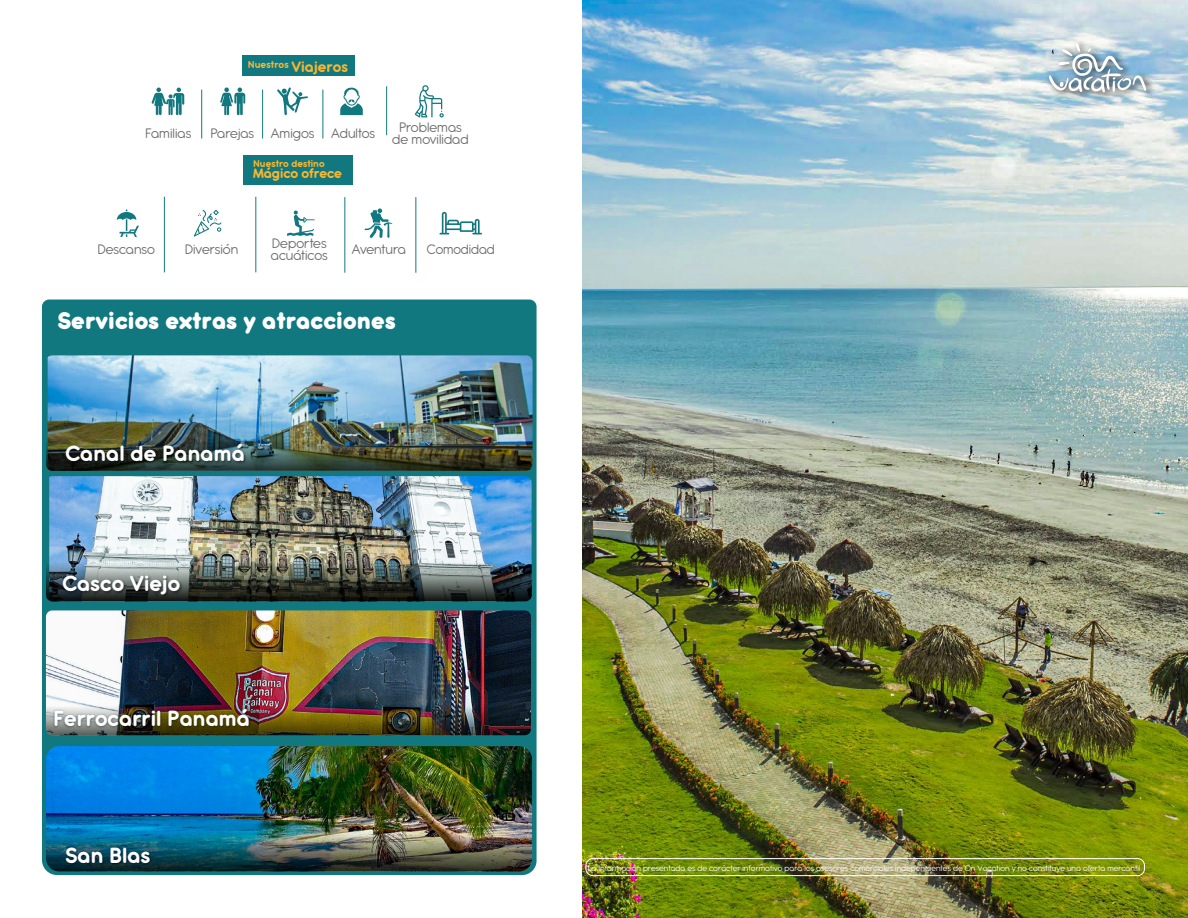
<style>
.page{position:relative;width:1188px;height:918px;background:#fff}
.page>*{position:absolute;margin:0;border:0;box-sizing:border-box;transform-origin:0 0}
.t1{font:800 26.25px "Antipasto Pro";letter-spacing:.005em;color:#fff}
.t2{font:700 24px "Antipasto Pro";letter-spacing:.005em;color:#fff}
.t3{font:15px/12.3px "Antipasto Pro";color:#6f6e6e}
.t4{font:700 15px "Antipasto Pro";letter-spacing:-.005em;color:#f8b630}
.t5{font:700 10.95px "Antipasto Pro";letter-spacing:.005em;color:#f8b630}
.t6{font:700 10.8px "Antipasto Pro";letter-spacing:.005em;color:#f8b630}
.t7{font:9px "Antipasto Pro";color:#fff}
.s1{font-size:16.5px}
</style>
<div class="page">
<img style="left:583px;top:0;width:605px;height:918px">
<img style="left:1043px;top:35px;width:115px;height:68px">
<svg style="left:1049px;top:43px;width:97px;height:50px"></svg>
<div style="left:42px;top:300px;width:495px;height:575px;background:#127880"></div>
<div style="left:47px;top:334px;width:487px;height:537px;background:#127880"></div>
<img style="left:46px;top:610px;width:485px;height:96px">
<img style="left:46px;top:706px;width:485px;height:29px">
<img style="left:49px;top:476px;width:483px;height:86px">
<img style="left:46px;top:562px;width:486px;height:39px">
<div style="left:242px;top:55px;width:113px;height:21px;background:#127880"></div>
<div style="left:243px;top:155px;width:109px;height:30px;background:#127880"></div>
<div style="left:586px;top:858px;width:559px;height:18px;border:1px solid #fff;border-radius:7px"></div>
<svg style="left:220px;top:88px;width:25px;height:27px"></svg>
<svg style="left:151px;top:88px;width:33px;height:27px"></svg>
<svg style="left:277px;top:87px;width:31px;height:28px"></svg>
<svg style="left:340px;top:87px;width:23px;height:28px"></svg>
<svg style="left:117px;top:209px;width:22px;height:28px"></svg>
<svg style="left:365px;top:208px;width:27px;height:30px"></svg>
<svg style="left:194px;top:210px;width:27px;height:27px"></svg>
<svg style="left:287px;top:210px;width:28px;height:26px"></svg>
<img style="left:50px;top:703px;width:204px;height:36px">
<img style="left:59px;top:569px;width:126px;height:36px">
<svg style="left:439px;top:212px;width:43px;height:22px"></svg>
<svg style="left:415px;top:85px;width:29px;height:32px"></svg>
<img style="left:46px;top:746px;width:486px;height:87px">
<img style="left:46px;top:833px;width:486px;height:38px">
<img style="left:62px;top:841px;width:93px;height:35px">
<img style="left:48px;top:355px;width:485px;height:85px">
<img style="left:46px;top:440px;width:487px;height:31px">
<img style="left:62px;top:439px;width:187px;height:35px">
<p class="t5" style="left:248px;top:58px;width:102px">Nuestros <span class="s1">Viajeros</span></p>
<h3 class="t3" style="left:145px;top:127px;width:48px">Familias</h3>
<h3 class="t3" style="left:210px;top:127px;width:166px">Parejas Amigos Adultos</h3>
<p class="t6" style="left:253px;top:157px;width:73px">Nuestro destino</p>
<h3 class="t4" style="left:253px;top:164px;width:90px">Mágico ofrece</h3>
<h3 class="t3" style="left:392px;top:121px;width:78px;text-align:center">Problemas de movilidad</h3>
<h3 class="t3" style="left:271px;top:238px;width:58px">Deportes acuáticos</h3>
<h3 class="t3" style="left:97px;top:244px;width:59px">Descanso</h3>
<h3 class="t3" style="left:185px;top:244px;width:55px">Diversión</h3>
<h3 class="t3" style="left:352px;top:244px;width:56px">Aventura</h3>
<h1 class="t1" style="left:58px;top:304px;width:340px">Servicios extras y atracciones</h1>
<h3 class="t3" style="left:427px;top:244px;width:69px">Comodidad</h3>
<h2 class="t2" style="left:65px;top:439px;width:181px">Canal de Panamá</h2>
<h2 class="t2" style="left:62px;top:569px;width:119px">Casco Viejo</h2>
<h2 class="t2" style="left:53px;top:703px;width:198px">Ferrocarril Panamá</h2>
<h2 class="t2" style="left:65px;top:841px;width:87px">San Blas</h2>
<p class="t7" style="left:588px;top:863px;width:556px">La Información presentada es de carácter informativo para los asesores comerciales independientes de On Vacation y no constituye una oferta mercantil.</p>
</div>
